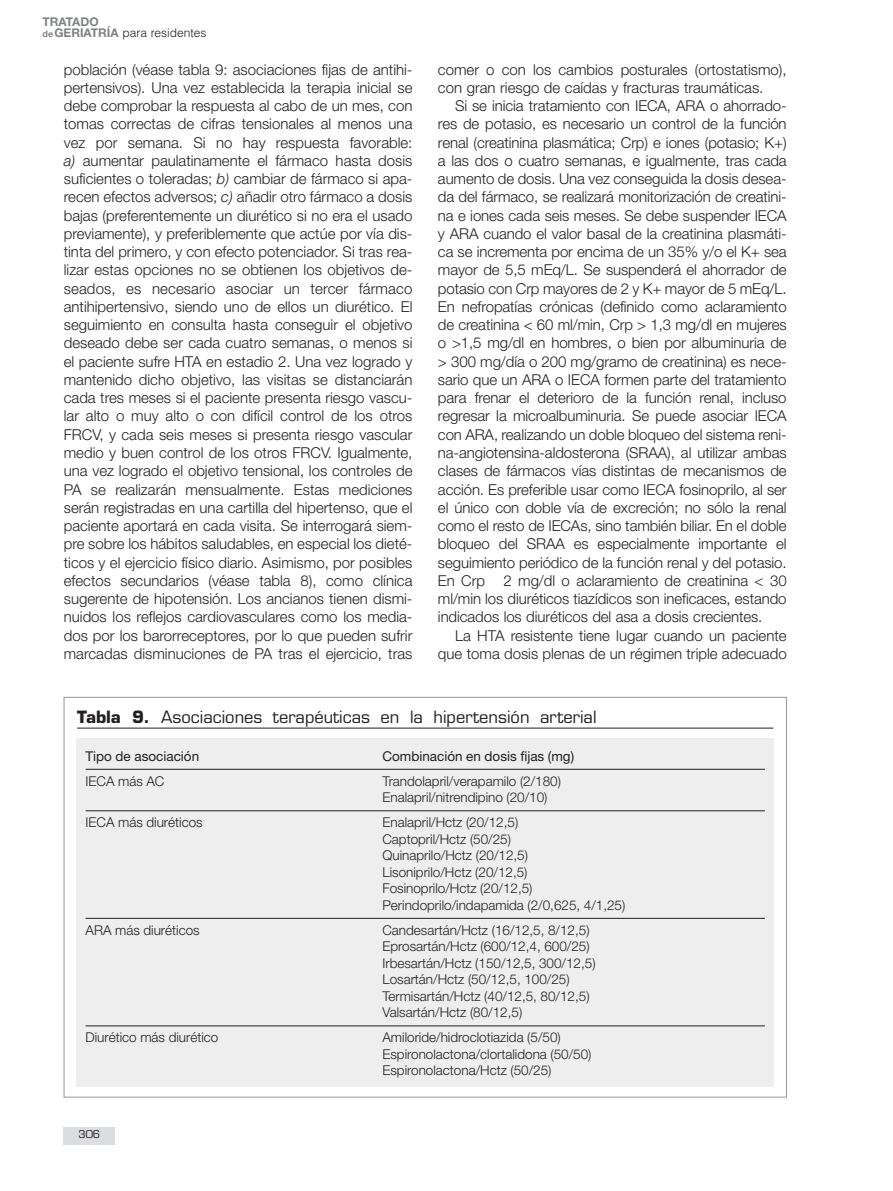
<style>
.page{position:relative;width:893px;height:1191px;background:#fff}
.page>*{position:absolute;margin:0;border:0;box-sizing:border-box;transform-origin:0 0}
.t1{font:16.5px "Eurostile";color:#231f20}
.t2{font:300 15px/18.3px "Helvetica Neue";color:#231f20;text-align:justify}
.t3{font:300 13.5px/16.5px "Helvetica Neue";color:#231f20}
.t4{font:13.5px "Helvetica Neue";color:#231f20}
.t5{font:300 12px "Helvetica";color:#231f20}
.t6{font:700 12px "Helvetica Neue";color:#808285}
.t7{font:10.5px "Eurostile";color:#231f20}
.s1{font-family:"Helvetica Neue";font-weight:700;font-size:9px;color:#808285}
.s2{font-family:"Helvetica Neue";font-weight:700;color:#808285}
.s3{font-style:italic}
.s4{font-weight:700}
</style>
<div class="page">
<div style="left:64px;top:1127px;width:51px;height:17px;background:#dcdddf"></div>
<div style="left:77px;top:738px;width:697px;height:348px;background:#eeeeef"></div>
<hr style="left:77px;top:728px;width:696px;height:1px;background:#231f20">
<hr style="left:86px;top:769px;width:679px;height:1px;background:#231f20">
<hr style="left:86px;top:810px;width:679px;height:1px;background:#231f20">
<hr style="left:86px;top:918px;width:679px;height:1px;background:#231f20">
<hr style="left:86px;top:1025px;width:679px;height:1px;background:#231f20">
<p class="t6" style="left:43px;top:17px;width:58px">TRATADO</p>
<p class="t5" style="left:43px;top:28px;width:165px"><span class="s1">de</span><span class="s2">GERIATRÍA</span> para residentes</p>
<p class="t2" style="left:64px;top:61px;width:350px">población (véase tabla 9: asociaciones fijas de antihi&shy;pertensivos). Una vez establecida la terapia inicial se debe comprobar la respuesta al cabo de un mes, con tomas correctas de cifras tensionales al menos una vez por semana. Si no hay respuesta favorable: <span class="s3">a)</span> aumentar paulatinamente el fármaco hasta dosis suficientes o toleradas; <span class="s3">b)</span> cambiar de fármaco si apa&shy;recen efectos adversos; <span class="s3">c)</span> añadir otro fármaco a dosis bajas (preferentemente un diurético si no era el usado previamente), y preferiblemente que actúe por vía dis&shy;tinta del primero, y con efecto potenciador. Si tras rea&shy;lizar estas opciones no se obtienen los objetivos de&shy;seados, es necesario asociar un tercer fármaco antihipertensivo, siendo uno de ellos un diurético. El seguimiento en consulta hasta conseguir el objetivo deseado debe ser cada cuatro semanas, o menos si el paciente sufre HTA en estadio 2. Una vez logrado y mantenido dicho objetivo, las visitas se distanciarán cada tres meses si el paciente presenta riesgo vascu&shy;lar alto o muy alto o con difícil control de los otros FRCV, y cada seis meses si presenta riesgo vascular medio y buen control de los otros FRCV. Igualmente, una vez logrado el objetivo tensional, los controles de PA se realizarán mensualmente. Estas mediciones serán registradas en una cartilla del hipertenso, que el paciente aportará en cada visita. Se interrogará siem&shy;pre sobre los hábitos saludables, en especial los dieté&shy;ticos y el ejercicio físico diario. Asimismo, por posibles efectos secundarios (véase tabla 8), como clínica sugerente de hipotensión. Los ancianos tienen dismi&shy;nuidos los reflejos cardiovasculares como los media&shy;dos por los barorreceptores, por lo que pueden sufrir marcadas disminuciones de PA tras el ejercicio, tras</p>
<p class="t2" style="left:438px;top:61px;width:350px">comer o con los cambios posturales (ortostatismo), con gran riesgo de caídas y fracturas traumáticas.</p>
<p class="t2" style="left:438px;top:98px;width:350px;text-indent:17px">Si se inicia tratamiento con IECA, ARA o ahorrado&shy;res de potasio, es necesario un control de la función renal (creatinina plasmática; Crp) e iones (potasio; K+) a las dos o cuatro semanas, e igualmente, tras cada aumento de dosis. Una vez conseguida la dosis desea&shy;da del fármaco, se realizará monitorización de creatini&shy;na e iones cada seis meses. Se debe suspender IECA y ARA cuando el valor basal de la creatinina plasmáti&shy;ca se incrementa por encima de un 35% y/o el K+ sea mayor de 5,5 mEq/L. Se suspenderá el ahorrador de potasio con Crp mayores de 2 y K+ mayor de 5 mEq/L.<br>En nefropatías crónicas (definido como aclaramiento de creatinina &lt; 60 ml/min, Crp &gt; 1,3 mg/dl en mujeres o &gt;1,5 mg/dl en hombres, o bien por albuminuria de &gt; 300 mg/día o 200 mg/gramo de creatinina) es nece&shy;sario que un ARA o IECA formen parte del tratamiento para frenar el deterioro de la función renal, incluso regresar la microalbuminuria. Se puede asociar IECA con ARA, realizando un doble bloqueo del sistema reni&shy;na-angiotensina-aldosterona (SRAA), al utilizar ambas clases de fármacos vías distintas de mecanismos de acción. Es preferible usar como IECA fosinoprilo, al ser el único con doble vía de excreción; no sólo la renal como el resto de IECAs, sino también biliar. En el doble bloqueo del SRAA es especialmente importante el seguimiento periódico de la función renal y del potasio.<br>En Crp 2 mg/dl o aclaramiento de creatinina &lt; 30 ml/min los diuréticos tiazídicos son ineficaces, estando indicados los diuréticos del asa a dosis crecientes.</p>
<p class="t2" style="left:438px;top:627px;width:350px;text-align:right">La HTA resistente tiene lugar cuando un paciente que toma dosis plenas de un régimen triple adecuado</p>
<p class="t1" style="left:77px;top:710px;width:521px"><span class="s4">Tabla 9.</span> Asociaciones terapéuticas en la hipertensión arterial</p>
<p class="t4" style="left:86px;top:751px;width:115px">Tipo de asociación</p>
<p class="t4" style="left:382px;top:751px;width:193px">Combinación en dosis fijas (mg)</p>
<p class="t3" style="left:86px;top:773px;width:80px">IECA más AC</p>
<p class="t3" style="left:382px;top:773px;width:180px">Trandolapril/verapamilo (2/180)<br>Enalapril/nitrendipino (20/10)</p>
<p class="t3" style="left:86px;top:815px;width:119px">IECA más diuréticos</p>
<p class="t3" style="left:382px;top:815px;width:244px">Enalapril/Hctz (20/12,5)<br>Captopril/Hctz (50/25)<br>Quinaprilo/Hctz (20/12,5)<br>Lisoniprilo/Hctz (20/12,5)<br>Fosinoprilo/Hctz (20/12,5)<br>Perindoprilo/indapamida (2/0,625, 4/1,25)</p>
<p class="t3" style="left:86px;top:922px;width:116px">ARA más diuréticos</p>
<p class="t3" style="left:382px;top:922px;width:215px">Candesartán/Hctz (16/12,5, 8/12,5)<br>Eprosartán/Hctz (600/12,4, 600/25)<br>Irbesartán/Hctz (150/12,5, 300/12,5)<br>Losartán/Hctz (50/12,5, 100/25)<br>Termisartán/Hctz (40/12,5, 80/12,5)<br>Valsartán/Hctz (80/12,5)</p>
<p class="t3" style="left:86px;top:1030px;width:134px">Diurético más diurético</p>
<p class="t3" style="left:382px;top:1030px;width:211px">Amiloride/hidroclotiazida (5/50)<br>Espironolactona/clortalidona (50/50)<br>Espironolactona/Hctz (50/25)</p>
<p class="t7" style="left:78px;top:1130px;width:23px">306</p>
</div>
